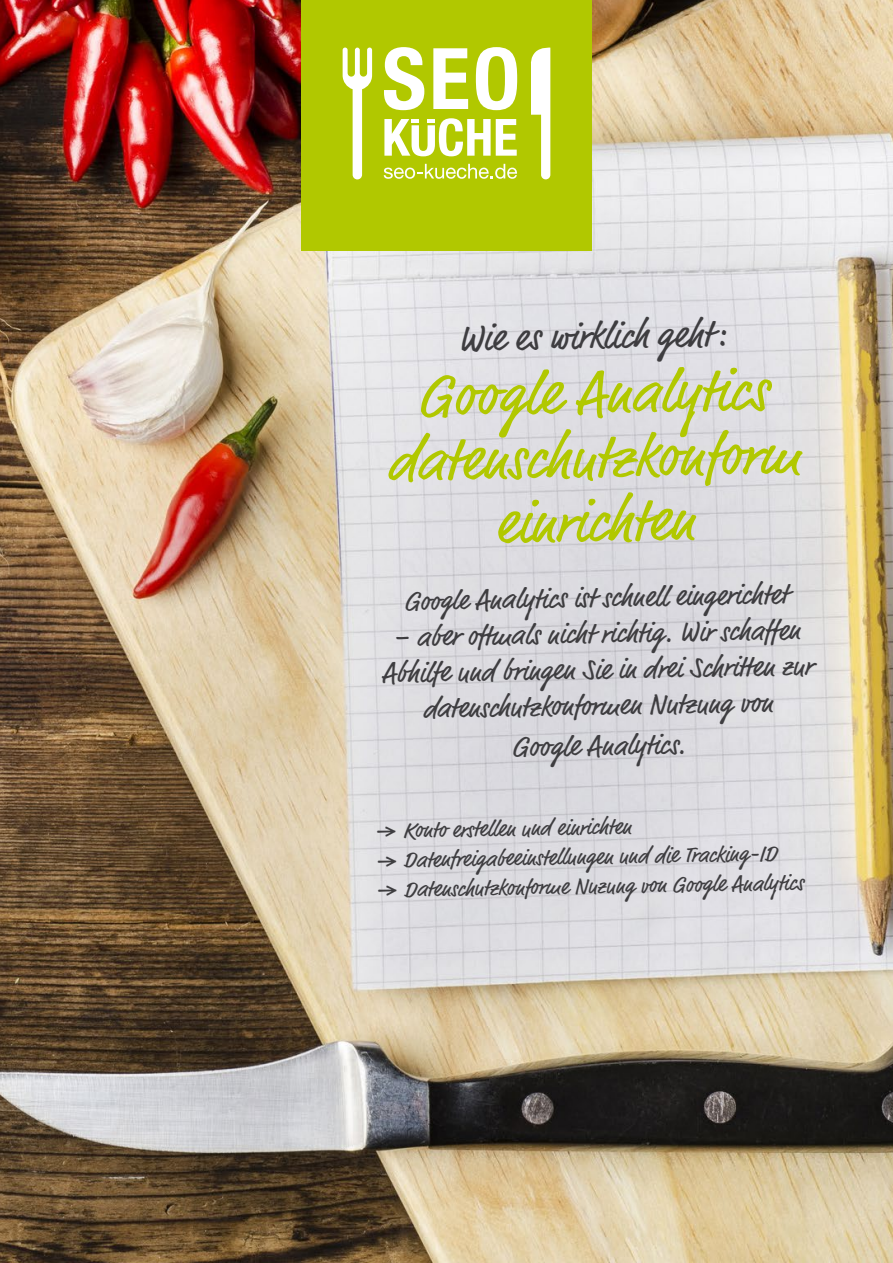
<style>
.page{position:relative;width:893px;height:1263px;background:#fff}
.page>*{position:absolute;margin:0;border:0;box-sizing:border-box;transform-origin:0 0}
.t1{font:60px/64.2px "Market OT";color:#b1c800;text-align:center}
.t2{font:37.5px "Market OT";color:#3e3d40}
.t3{font:28.5px/36px "Market OT";color:#3e3d40;text-align:center}
.t4{font:22.5px "Market OT";color:#3e3d40}
.s1{font-size:27px}
</style>
<div class="page">
<img style="left:0;top:0;width:893px;height:1263px">
<div style="left:301px;top:0;width:291px;height:251px;background:#b1c800"></div>
<svg style="left:384px;top:47px;width:40px;height:63px"></svg>
<svg style="left:433px;top:48px;width:35px;height:61px"></svg>
<svg style="left:476px;top:47px;width:41px;height:63px"></svg>
<svg style="left:384px;top:118px;width:133px;height:38px"></svg>
<svg style="left:384px;top:164px;width:133px;height:15px"></svg>
<svg style="left:343px;top:48px;width:29px;height:131px"></svg>
<svg style="left:531px;top:47px;width:19px;height:132px"></svg>
<h2 class="t2" style="left:457px;top:316px;width:269px;rotate:-1deg">Wie es wirklich geht:</h2>
<h1 class="t1" style="left:386px;top:369px;width:414px;rotate:-1deg">Google Analytics datenschutzkonform einrichten</h1>
<p class="t3" style="left:404px;top:585px;width:386px;rotate:-1deg"><span class="s1">Google</span> Analytics ist schnell eingerichtet</p>
<p class="t3" style="left:381px;top:622px;width:433px;rotate:-1deg">– aber oftmals nicht richtig. Wir schaffen<br>Abhilfe und bringen Sie in drei Schritten zur datenschutzkonformen Nutzung von</p>
<p class="t3" style="left:511px;top:731px;width:175px;rotate:-1deg">Google Analytics.</p>
<p class="t4" style="left:376px;top:817px;width:257px;rotate:-1deg">→ Konto erstellen und einrichten</p>
<p class="t4" style="left:376px;top:847px;width:402px;rotate:-1deg">→ Datenfr eigabeeinstellungen und die Tracking-ID</p>
<p class="t4" style="left:377px;top:876px;width:428px;rotate:-1deg">→ Datenschutzkonforme Nuzung von Google Analytics</p>
</div>
